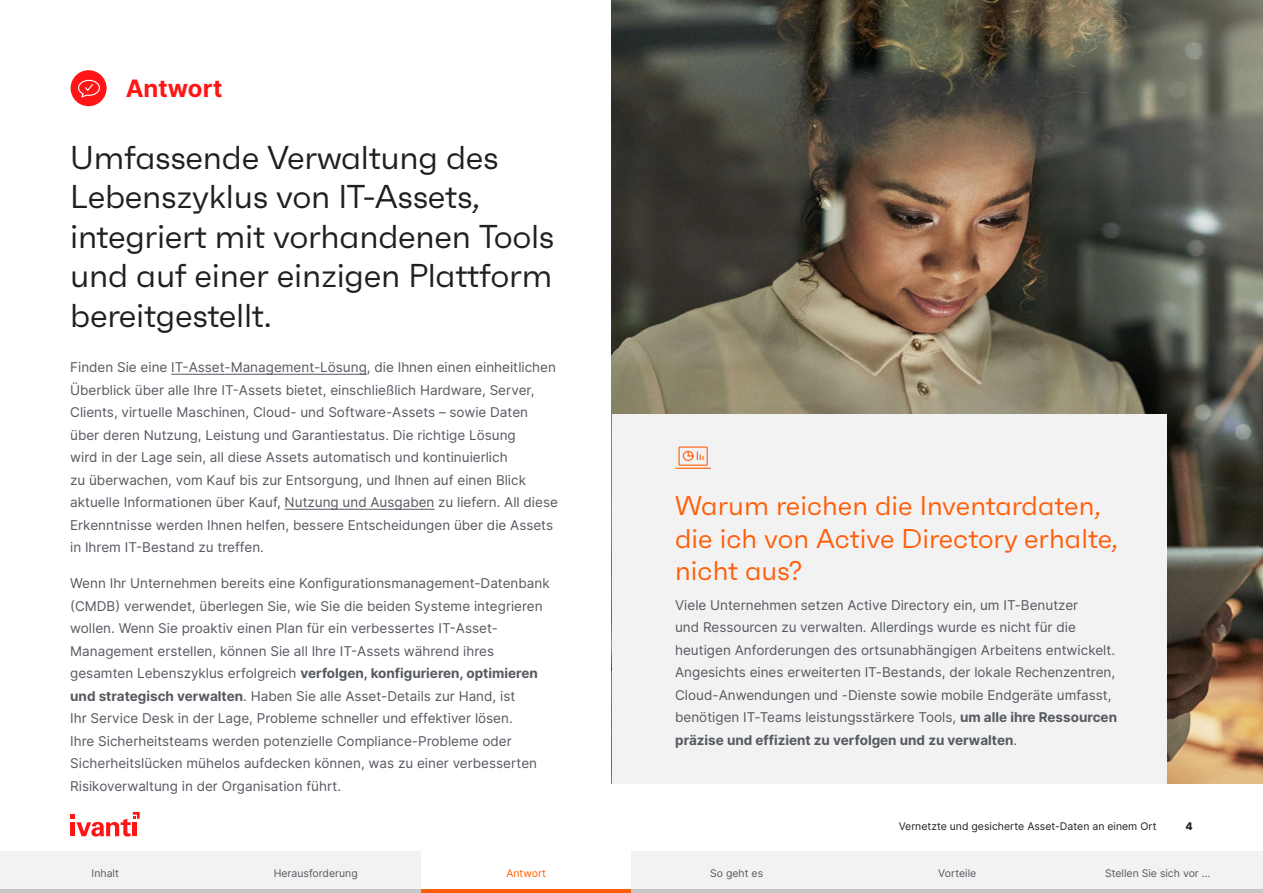
<style>
.page{position:relative;width:1263px;height:893px;background:#fff}
.page>*{position:absolute;margin:0;border:0;box-sizing:border-box;transform-origin:0 0}
.Heading_2{font:33px/39.6px "Faktum";letter-spacing:-.01em;color:#231f20}
.Heading_4{font:27px/32.4px "Faktum";color:#ff5e09}
.Eyebrow_Text_Style{font:700 24px "Inter";color:#ff1515}
.t1{font:13.5px/22.5px "Inter";color:#555960}
.t2{font:10.5px "Inter";color:#555960}
.t3{font:10.5px "Inter";color:#231f20}
.t4{font:10.5px "Inter";color:#ff5e09}
.t5{font:800 10.5px "Inter";color:#231f20}
.s1{font-weight:700}
</style>
<div class="page">
<svg style="left:70px;top:812px;width:70px;height:24px"></svg>
<hr style="left:421px;top:889px;width:210px;height:4px;background:#ff5e09">
<div style="left:842px;top:851px;width:210px;height:42px;background:#f2f2f2"></div>
<hr style="left:842px;top:889px;width:210px;height:4px;background:#c7c7c7">
<div style="left:631px;top:851px;width:211px;height:42px;background:#f2f2f2"></div>
<hr style="left:631px;top:889px;width:211px;height:4px;background:#c7c7c7">
<div style="left:210px;top:851px;width:211px;height:42px;background:#f2f2f2"></div>
<hr style="left:210px;top:889px;width:211px;height:3px;background:#c7c7c7">
<div style="left:0;top:851px;width:210px;height:42px;background:#f2f2f2"></div>
<hr style="left:0;top:889px;width:210px;height:4px;background:#c7c7c7">
<div style="left:1052px;top:851px;width:211px;height:42px;background:#f2f2f2"></div>
<hr style="left:1052px;top:889px;width:211px;height:4px;background:#c7c7c7">
<img style="left:612px;top:0;width:651px;height:783px">
<div style="left:71px;top:70px;width:36px;height:36px;background:#ff1515;border-radius:50%"></div>
<svg style="left:78px;top:79px;width:22px;height:19px"></svg>
<hr style="left:171px;top:374px;width:196px;height:1px;background:#555960">
<hr style="left:285px;top:509px;width:149px;height:1px;background:#555960">
<div style="left:612px;top:414px;width:555px;height:369px;background:#f2f2f2"></div>
<svg style="left:675px;top:446px;width:36px;height:23px"></svg>
<p class="Eyebrow_Text_Style" style="left:126px;top:71px;width:98px">Antwort</p>
<p class="Heading_2" style="left:70px;top:137px;width:486px">Umfassende Verwaltung des<br>Lebenszyklus von IT-Assets, integriert mit vorhandenen Tools und auf einer einzigen Plattform bereitgestellt.</p>
<p class="t1" style="left:70px;top:356px;width:489px">Finden Sie eine IT-Asset-Management-Lösung, die Ihnen einen einheitlichen Überblick über alle Ihre IT-Assets bietet, einschließlich Hardware, Server, Clients, virtuelle Maschinen, Cloud- und Software-Assets – sowie Daten über deren Nutzung, Leistung und Garantiestatus. Die richtige Lösung<br>wird in der Lage sein, all diese Assets automatisch und kontinuierlich<br>zu überwachen, vom Kauf bis zur Entsorgung, und Ihnen auf einen Blick aktuelle Informationen über Kauf, Nutzung und Ausgaben zu liefern. All diese Erkenntnisse werden Ihnen helfen, bessere Entscheidungen über die Assets in Ihrem IT-Bestand zu treffen.</p>
<p class="t1" style="left:70px;top:572px;width:481px">Wenn Ihr Unternehmen bereits eine Konfigurationsmanagement-Datenbank (CMDB) verwendet, überlegen Sie, wie Sie die beiden Systeme integrieren wollen. Wenn Sie proaktiv einen Plan für ein verbessertes IT-Asset-Management erstellen, können Sie all Ihre IT-Assets während ihres gesamten Lebenszyklus erfolgreich <span class="s1">verfolgen, konfigurieren, optimieren und strategisch verwalten</span>. Haben Sie alle Asset-Details zur Hand, ist<br>Ihr Service Desk in der Lage, Probleme schneller und effektiver lösen.<br>Ihre Sicherheitsteams werden potenzielle Compliance-Probleme oder Sicherheitslücken mühelos aufdecken können, was zu einer verbesserten Risikoverwaltung in der Organisation führt.</p>
<p class="Heading_4" style="left:675px;top:490px;width:444px">Warum reichen die Inventardaten, die ich von Active Directory erhalte, nicht aus?</p>
<p class="t1" style="left:675px;top:593px;width:443px">Viele Unternehmen setzen Active Directory ein, um IT-Benutzer<br>und Ressourcen zu verwalten. Allerdings wurde es nicht für die heutigen Anforderungen des ortsunabhängigen Arbeitens entwickelt.<br>Angesichts eines erweiterten IT-Bestands, der lokale Rechenzentren, Cloud-Anwendungen und -Dienste sowie mobile Endgeräte umfasst, benötigen IT-Teams leistungsstärkere Tools, <span class="s1">um alle ihre Ressourcen präzise und effizient zu verfolgen und zu verwalten</span>.</p>
<p class="t3" style="left:899px;top:819px;width:259px">Vernetzte und gesicherte Asset-Daten an einem Ort</p>
<p class="t5" style="left:1185px;top:819px;width:9px">4</p>
<p class="t2" style="left:92px;top:866px;width:29px">Inhalt</p>
<p class="t2" style="left:274px;top:866px;width:86px">Herausforderung</p>
<p class="t4" style="left:506px;top:866px;width:41px">Antwort</p>
<p class="t2" style="left:710px;top:866px;width:55px">So geht es</p>
<p class="t2" style="left:938px;top:866px;width:40px">Vorteile</p>
<p class="t2" style="left:1105px;top:866px;width:107px">Stellen Sie sich vor ...</p>
</div>
